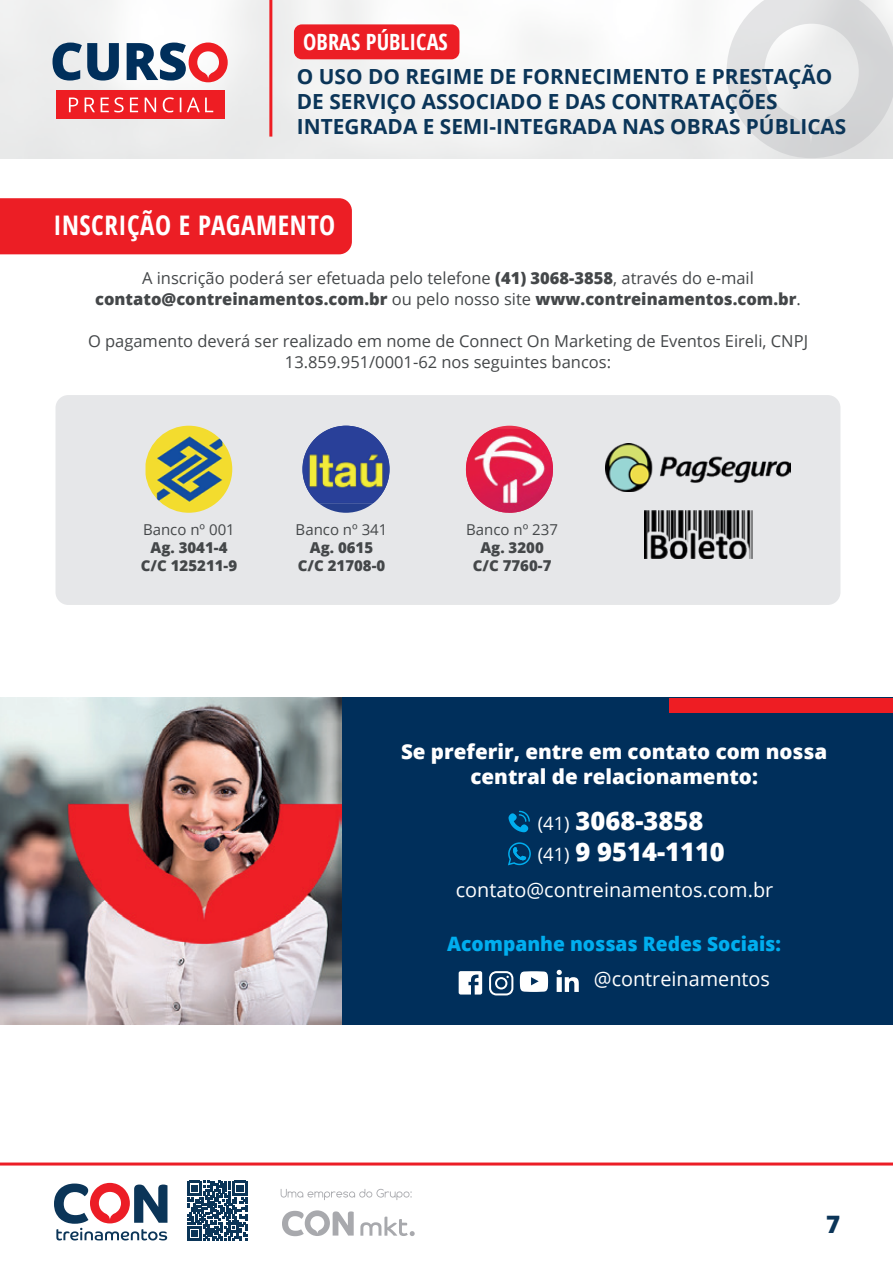
<style>
.page{position:relative;width:893px;height:1263px;background:#fff}
.page>*{position:absolute;margin:0;border:0;box-sizing:border-box;transform-origin:0 0}
.t1{font:700 condensed 27px "Open Sans";letter-spacing:.02em;color:#fff}
.t2{font:800 25.5px/30.6px "Open Sans";color:#fff}
.t3{font:800 24px "Open Sans";color:#0b3558}
.t4{font:700 condensed 22.35px "Open Sans";color:#fff}
.t5{font:700 20.85px/25px "Open Sans";color:#0b3558}
.t6{font:800 20.55px/24.6px "Open Sans";color:#fff;text-align:center}
.t7{font:19.8px "Open Sans";color:#fff}
.t8{font:800 19.8px "Open Sans";color:#00aeef}
.t9{font:16.5px/21px "Open Sans";color:#444749;text-align:center}
.t10{font:800 15px/18px "Open Sans";color:#444749;text-align:center}
.t11{font:15px "Open Sans";color:#444749}
.s1{font-weight:800}
.s2{font-weight:400;font-size:18.45px}
</style>
<div class="page">
<img style="left:0;top:0;width:893px;height:158px">
<svg style="left:0;top:1162px;width:893px;height:79px"></svg>
<svg style="left:281px;top:1189px;width:131px;height:11px"></svg>
<svg style="left:360px;top:1216px;width:55px;height:20px"></svg>
<svg style="left:282px;top:1210px;width:72px;height:26px"></svg>
<svg style="left:54px;top:1183px;width:113px;height:57px"></svg>
<svg style="left:187px;top:1181px;width:60px;height:60px"></svg>
<hr style="left:269px;top:0;width:3px;height:137px;background:#ee1d23">
<svg style="left:52px;top:43px;width:176px;height:39px"></svg>
<div style="left:56px;top:90px;width:169px;height:28px;background:#ee1d23"></div>
<svg style="left:69px;top:97px;width:144px;height:15px"></svg>
<div style="left:294px;top:24px;width:165px;height:35px;background:#ec1e25;border-radius:8px"></div>
<div style="left:55px;top:395px;width:785px;height:210px;background:#e6e7e9;border-radius:13px"></div>
<div style="left:0;top:198px;width:352px;height:56px;background:#ec1e25"></div>
<img style="left:146px;top:426px;width:86px;height:87px">
<img style="left:302px;top:426px;width:87px;height:82px">
<img style="left:466px;top:429px;width:87px;height:84px">
<img style="left:606px;top:444px;width:184px;height:47px">
<img style="left:644px;top:511px;width:109px;height:47px">
<div style="left:0;top:698px;width:893px;height:327px;background:#002f5b"></div>
<div style="left:669px;top:698px;width:224px;height:14px;background:#ee1d23"></div>
<img style="left:0;top:697px;width:341px;height:328px">
<svg style="left:508px;top:842px;width:23px;height:23px"></svg>
<svg style="left:459px;top:971px;width:23px;height:23px"></svg>
<svg style="left:489px;top:971px;width:24px;height:24px"></svg>
<svg style="left:520px;top:971px;width:28px;height:21px"></svg>
<svg style="left:557px;top:970px;width:22px;height:22px"></svg>
<svg style="left:508px;top:811px;width:22px;height:21px"></svg>
<h3 class="t4" style="left:303px;top:26px;width:146px">OBRAS PÚBLICAS</h3>
<p class="t5" style="left:297px;top:64px;width:551px">O USO DO REGIME DE FORNECIMENTO E PRESTAÇÃO<br>DE SERVIÇO ASSOCIADO E DAS CONTRATAÇÕES<br>INTEGRADA E SEMI-INTEGRADA NAS OBRAS PÚBLICAS</p>
<h1 class="t1" style="left:54px;top:207px;width:283px">INSCRIÇÃO E PAGAMENTO</h1>
<p class="t9" style="left:95px;top:267px;width:707px">A inscrição poderá ser efetuada pelo telefone <span class="s1">(41) 3068-3858</span>, através do e-mail <span class="s1">contato@contreinamentos.com.br</span> ou pelo nosso site <span class="s1">www.contreinamentos.com.br</span>.</p>
<p class="t9" style="left:88px;top:330px;width:721px">O pagamento deverá ser realizado em nome de Connect On Marketing de Eventos Eireli, CNPJ<br>13.859.951/0001-62 nos seguintes bancos:</p>
<p class="t11" style="left:143px;top:519px;width:93px">Banco nº 001</p>
<p class="t10" style="left:141px;top:538px;width:98px">Ag. 3041-4<br>C/C 125211-9</p>
<p class="t11" style="left:296px;top:519px;width:93px">Banco nº 341</p>
<p class="t10" style="left:298px;top:538px;width:89px">Ag. 0615<br>C/C 21708-0</p>
<p class="t11" style="left:466px;top:519px;width:93px">Banco nº 237</p>
<p class="t10" style="left:473px;top:538px;width:80px">Ag. 3200<br>C/C 7760-7</p>
<p class="t6" style="left:401px;top:738px;width:428px">Se preferir, entre em contato com nossa central de relacionamento:</p>
<h2 class="t2" style="left:538px;top:804px;width:189px"><span class="s2">(41)</span> 3068-3858 <span class="s2">(41)</span> 9 9514-1110</h2>
<p class="t7" style="left:456px;top:876px;width:319px">contato@contreinamentos.com.br</p>
<p class="t8" style="left:447px;top:929px;width:335px">Acompanhe nossas Redes Sociais:</p>
<p class="t7" style="left:594px;top:965px;width:178px">@contreinamentos</p>
<h3 class="t3" style="left:826px;top:1206px;width:16px">7</h3>
</div>
